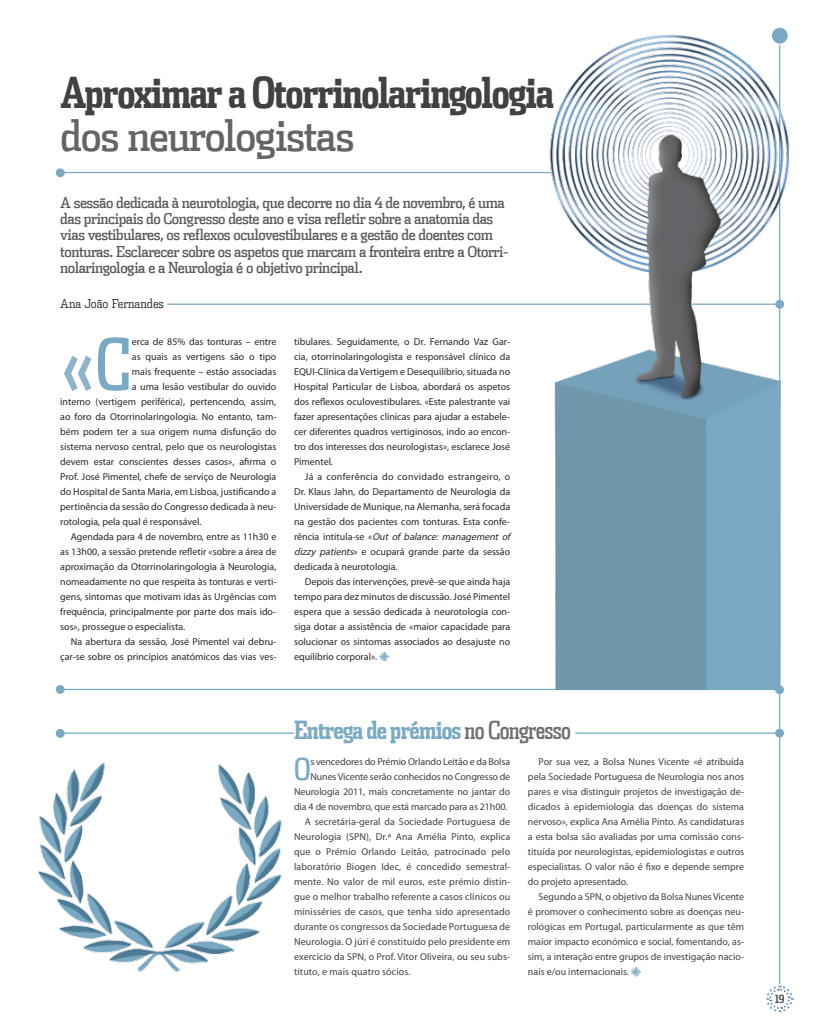
<style>
.page{position:relative;width:815px;height:1028px;background:#fff}
.page>*{position:absolute;margin:0;border:0;box-sizing:border-box;transform-origin:0 0}
.t1{font:71.75px "Dispatch Comp";color:#8db4ca}
.t2{font:700 42.5px "Dispatch Comp Tab";letter-spacing:-.03em;color:#414042}
.t3{font:42.5px "Dispatch Cond Tab";letter-spacing:-.03em;color:#636466}
.t4{font:30.62px "Dispatch Comp";color:#7aaac3}
.t5{font:700 25px "Dispatch Comp Tab";letter-spacing:-.03em;color:#7aaac3}
.t6{font:15px/16.2px "Dispatch Cond";letter-spacing:-.03em;color:#58595b}
.t7{font:300 12.5px "Dispatch Cond";color:#292829}
.t8{font:700 11.25px "Dispatch Comp";color:#4d4d4f}
.t9{font:10px/15px "Myriad Pro";color:#292829;text-align:justify}
.t10{font:10px/15px "Myriad Pro";letter-spacing:.01em;color:#414042;text-align:justify}
.t11{font:10px "Myriad Pro";letter-spacing:-.01em;color:#414042}
.s1{color:#7aaac3}
.s2{font-style:italic}
.s3{font-family:"Dispatch Comp";font-weight:400;color:#6d6e71}
</style>
<div class="page">
<div style="left:56px;top:685px;width:9px;height:9px;background:#7aaac3;border-radius:50%"></div>
<div style="left:775px;top:728px;width:9px;height:9px;background:#7aaac3;border-radius:50%"></div>
<hr style="left:60px;top:689px;width:720px;height:1px;background:#7aaac3">
<hr style="left:575px;top:732px;width:205px;height:1px;background:#7aaac3">
<hr style="left:60px;top:732px;width:234px;height:1px;background:#7aaac3">
<hr style="left:167px;top:303px;width:613px;height:2px;background:#7aaac3">
<hr style="left:60px;top:172px;width:492px;height:1px;background:#7aaac3">
<div style="left:56px;top:168px;width:9px;height:9px;background:#7aaac3;border-radius:50%"></div>
<svg style="left:379px;top:652px;width:10px;height:9px"></svg>
<svg style="left:631px;top:967px;width:10px;height:9px"></svg>
<div style="left:56px;top:729px;width:9px;height:8px;background:#7aaac3;border-radius:50%"></div>
<img style="left:38px;top:762px;width:244px;height:211px">
<hr style="left:779px;top:45px;width:1px;height:939px;background:#7aaac3">
<svg style="left:766px;top:984px;width:28px;height:29px"></svg>
<img style="left:547px;top:27px;width:243px;height:662px">
<div style="left:775px;top:685px;width:9px;height:9px;background:#7aaac3;border-radius:50%"></div>
<h2 class="t2" style="left:60px;top:66px;width:495px">Aproximar a Otorrinolaringologia</h2>
<h2 class="t3" style="left:60px;top:109px;width:296px">dos neurologistas</h2>
<p class="t6" style="left:60px;top:194px;width:450px">A sessão dedicada à neurotologia, que decorre no dia 4 de novembro, é uma das principais do Congresso deste ano e visa refletir sobre a anatomia das vias vestibulares, os reflexos oculovestibulares e a gestão de doentes com tonturas. Esclarecer sobre os aspetos que marcam a fronteira entre a Otorri&shy;nolaringologia e a Neurologia é o objetivo principal.</p>
<p class="t7" style="left:60px;top:296px;width:105px">Ana João Fernandes</p>
<h1 class="t1" style="left:60px;top:320px;width:67px">«<span class="s1">C</span></h1>
<p class="t9" style="left:132px;top:334px;width:146px">erca de 85% das tonturas – entre</p>
<p class="t9" style="left:294px;top:334px;width:218px">tibulares. Seguidamente, o Dr. Fernando Vaz Gar&shy;cia, otorrinolaringologista e responsável clínico da EQUI-Clínica da Vertigem e Desequilíbrio, situada no Hospital Particular de Lisboa, abordará os aspetos dos reflexos oculovestibulares. «Este palestrante vai fazer apresentações clínicas para ajudar a estabele&shy;cer diferentes quadros vertiginosos, indo ao encon&shy;tro dos interesses dos neurologistas», esclarece José Pimentel.</p>
<p class="t9" style="left:294px;top:469px;width:220px;text-align:left;text-indent:11px">Já a conferência do convidado estrangeiro, o Dr. Klaus Jahn, do Departamento de Neurologia da Universidade de Munique, na Alemanha, será focada na gestão dos pacientes com tonturas. Esta confe&shy;rê n c i a i n t i t u l a - s e « <span class="s2">Out of balance: management of dizzy patients</span>» e ocupará grande parte da sessão dedicada à neurotologia.</p>
<p class="t9" style="left:294px;top:574px;width:218px;text-indent:11px">Depois das intervenções, prevê-se que ainda haja tempo para dez minutos de discussão. José Pimentel espera que a sessão dedicada à neurotologia con&shy;siga dotar a assistência de «maior capacidade para solucionar os sintomas associados ao desajuste no equilíbrio corporal».</p>
<p class="t9" style="left:132px;top:349px;width:146px">as quais as vertigens são o tipo</p>
<p class="t9" style="left:132px;top:364px;width:146px">mais frequente – estão associadas</p>
<p class="t9" style="left:132px;top:379px;width:146px">a uma lesão vestibular do ouvido</p>
<p class="t9" style="left:60px;top:394px;width:218px">interno (vertigem periférica), pertencendo, assim,</p>
<p class="t9" style="left:60px;top:409px;width:218px">ao foro da Otorrinolaringologia. No entanto, tam-</p>
<p class="t9" style="left:60px;top:424px;width:218px">bém podem ter a sua origem numa disfunção do</p>
<p class="t9" style="left:60px;top:439px;width:218px">sistema nervoso central, pelo que os neurologistas</p>
<p class="t9" style="left:60px;top:454px;width:218px">devem estar conscientes desses casos», afirma o</p>
<p class="t9" style="left:60px;top:469px;width:218px">Prof. José Pimentel, chefe de serviço de Neurologia</p>
<p class="t9" style="left:60px;top:484px;width:218px">do Hospital de Santa Maria, em Lisboa, justificando a</p>
<p class="t9" style="left:60px;top:499px;width:218px">pertinência da sessão do Congresso dedicada à neu-</p>
<p class="t9" style="left:60px;top:514px;width:143px">rotologia, pela qual é responsável.</p>
<p class="t9" style="left:71px;top:529px;width:207px">Agendada para 4 de novembro, entre as 11h30 e</p>
<p class="t9" style="left:60px;top:544px;width:218px">as 13h00, a sessão pretende refletir «sobre a área de</p>
<p class="t9" style="left:60px;top:559px;width:218px">aproximação da Otorrinolaringologia à Neurologia,</p>
<p class="t9" style="left:60px;top:574px;width:218px">nomeadamente no que respeita às tonturas e verti-</p>
<p class="t9" style="left:60px;top:589px;width:218px">gens, sintomas que motivam idas às Urgências com</p>
<p class="t9" style="left:60px;top:604px;width:218px">frequência, principalmente por parte dos mais ido-</p>
<p class="t9" style="left:60px;top:619px;width:127px">sos», prossegue o especialista.</p>
<p class="t9" style="left:71px;top:634px;width:207px">Na abertura da sessão, José Pimentel vai debru-</p>
<p class="t9" style="left:60px;top:649px;width:218px">çar-se sobre os princípios anatómicos das vias ves-</p>
<h3 class="t5" style="left:294px;top:714px;width:279px">Entrega de prémios <span class="s3">no Congresso</span></h3>
<h3 class="t4" style="left:294px;top:750px;width:16px">O</h3>
<p class="t11" style="left:310px;top:755px;width:201px">s vencedores do Prémio Orlando Leitão e da Bolsa</p>
<p class="t10" style="left:528px;top:754px;width:218px;text-indent:11px">Por sua vez, a Bolsa Nunes Vicente «é atribuída pela Sociedade Portuguesa de Neurologia nos anos pares e visa distinguir projetos de investigação de&shy;dicados à epidemiologia das doenças do sistema nervoso», explica Ana Amélia Pinto. As candidaturas a esta bolsa são avaliadas por uma comissão cons&shy;tituída por neurologistas, epidemiologistas e outros especialistas. O valor não é fixo e depende sempre do projeto apresentado.</p>
<p class="t10" style="left:528px;top:889px;width:218px;text-indent:11px">Segundo a SPN, o objetivo da Bolsa Nunes Vicente é promover o conhecimento sobre as doenças neu&shy;rológicas em Portugal, particularmente as que têm maior impacto económico e social, fomentando, as&shy;sim, a interação entre grupos de investigação nacio&shy;nais e/ou internacionais.</p>
<p class="t11" style="left:310px;top:770px;width:201px">Nunes Vicente serão conhecidos no Congresso de</p>
<p class="t11" style="left:294px;top:785px;width:218px">Neurologia 2011, mais concretamente no jantar do</p>
<p class="t11" style="left:294px;top:800px;width:215px">dia 4 de novembro, que está marcado para as 21h00.</p>
<p class="t10" style="left:305px;top:814px;width:207px">A secretária-geral da Sociedade Portuguesa de</p>
<p class="t10" style="left:294px;top:829px;width:218px">Neurologia (SPN), Dr.ª Ana Amélia Pinto, explica</p>
<p class="t10" style="left:294px;top:844px;width:218px">que o Prémio Orlando Leitão, patrocinado pelo</p>
<p class="t10" style="left:294px;top:859px;width:218px">laboratório Biogen Idec, é concedido semestral-</p>
<p class="t10" style="left:294px;top:874px;width:218px">mente. No valor de mil euros, este prémio distin-</p>
<p class="t10" style="left:294px;top:889px;width:218px">gue o melhor trabalho referente a casos clínicos ou</p>
<p class="t10" style="left:294px;top:904px;width:218px">minisséries de casos, que tenha sido apresentado</p>
<p class="t10" style="left:294px;top:919px;width:218px">durante os congressos da Sociedade Portuguesa de</p>
<p class="t10" style="left:294px;top:934px;width:218px">Neurologia. O júri é constituído pelo presidente em</p>
<p class="t10" style="left:294px;top:949px;width:218px">exercício da SPN, o Prof. Vitor Oliveira, ou seu subs-</p>
<p class="t10" style="left:294px;top:964px;width:118px">tituto, e mais quatro sócios.</p>
<p class="t8" style="left:775px;top:992px;width:11px">19</p>
</div>
